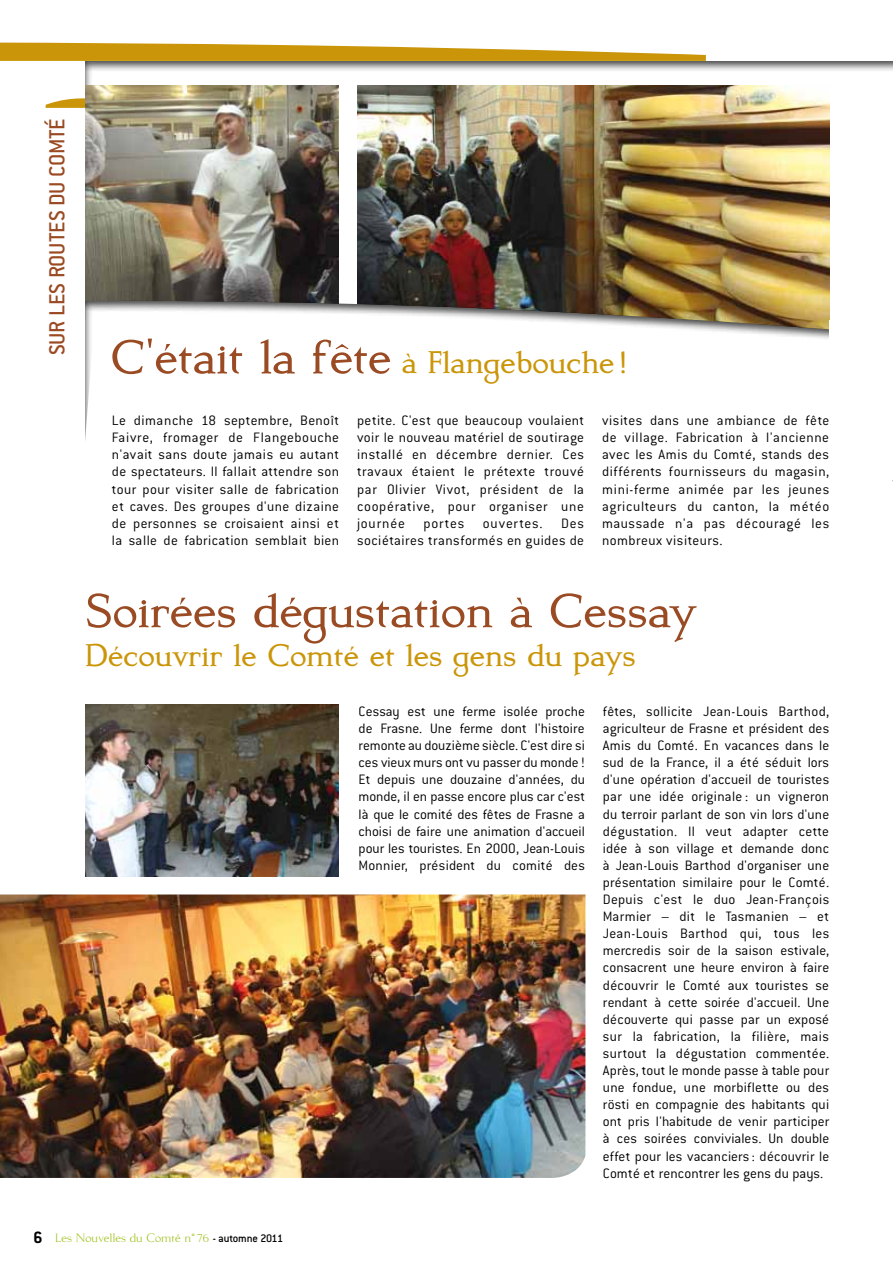
<style>
.page{position:relative;width:893px;height:1263px;background:#fff}
.page>*{position:absolute;margin:0;border:0;box-sizing:border-box;transform-origin:0 0}
.t1{font:700 52.5px "Kurosawa Serif";color:#9a4b23}
.t2{font:700 34.5px "Kurosawa Serif";color:#ca9508}
.t3{font:500 24px "Conduit ITC";color:#9a4b23}
.t4{font:300 15px/17.1px "Conduit ITC";letter-spacing:.025em;color:#000;text-align:justify}
.t5{font:13.5px "Kurosawa Serif";color:#97bf0d}
.s1{font-size:52.5px;color:#9a4b23}
.s2{font-family:"Conduit ITC";font-weight:700;font-size:18px;color:#000}
.s3{font-family:"Conduit ITC";font-weight:500;font-size:12px;color:#000}
</style>
<div class="page">
<div style="left:84px;top:60px;width:809px;height:223px;background:#000;opacity:.75"></div>
<svg style="left:84px;top:205px;width:809px;height:95px"></svg>
<svg style="left:0;top:43px;width:706px;height:18px"></svg>
<svg style="left:46px;top:98px;width:39px;height:10px"></svg>
<img style="left:85px;top:85px;width:254px;height:215px">
<img style="left:357px;top:85px;width:472px;height:215px">
<div style="left:84px;top:300px;width:809px;height:182px;background:#000;opacity:.75"></div>
<svg style="left:84px;top:342px;width:808px;height:140px"></svg>
<div style="left:829px;top:320px;width:64px;height:159px;background:#fff"></div>
<img style="left:85px;top:704px;width:254px;height:173px">
<img style="left:0;top:894px;width:585px;height:284px">
<h3 class="t3" style="left:43px;top:355px;width:239px;rotate:-90deg">sur les routes du comté</h3>
<h2 class="t2" style="left:111px;top:344px;width:518px"><span class="s1">C'était la fête</span> à Flangebouche !</h2>
<p class="t4" style="left:112px;top:412px;width:229px">Le dimanche 18 septembre, Benoît Faivre, fromager de Flangebouche n'avait sans doute jamais eu autant de spectateurs. Il fallait attendre son tour pour visiter salle de fabrication et caves. Des groupes d'une dizaine de personnes se croisaient ainsi et la salle de fabrication semblait bien</p>
<p class="t4" style="left:357px;top:412px;width:229px">petite. C'est que beaucoup voulaient voir le nouveau matériel de soutirage installé en décembre dernier. Ces travaux étaient le prétexte trouvé par Olivier Vivot, président de la coopérative, pour organiser une journée portes ouvertes. Des sociétaires transformés en guides de</p>
<p class="t4" style="left:602px;top:412px;width:229px">visites dans une ambiance de fête de village. Fabrication à l'ancienne avec les Amis du Comté, stands des différents fournisseurs du magasin, mini-ferme animée par les jeunes agriculteurs du canton, la météo maussade n'a pas découragé les nombreux visiteurs.</p>
<h1 class="t1" style="left:85px;top:582px;width:613px">Soirées dégustation à Cessay</h1>
<h2 class="t2" style="left:85px;top:637px;width:552px">Découvrir le Comté et les gens du pays</h2>
<p class="t4" style="left:359px;top:703px;width:228px">Cessay est une ferme isolée proche de Frasne. Une ferme dont l'histoire remonte au douzième siècle. C'est dire si ces vieux murs ont vu passer du monde !<br>Et depuis une douzaine d'années, du monde, il en passe encore plus car c'est là que le comité des fêtes de Frasne a choisi de faire une animation d'accueil pour les touristes. En 2000, Jean-Louis Monnier, président du comité des</p>
<p class="t4" style="left:603px;top:703px;width:228px">fêtes, sollicite Jean-Louis Barthod, agriculteur de Frasne et président des Amis du Comté. En vacances dans le sud de la France, il a été séduit lors d'une opération d'accueil de touristes par une idée originale : un vigneron du terroir parlant de son vin lors d'une dégustation. Il veut adapter cette idée à son village et demande donc à Jean-Louis Barthod d'organiser une présentation similaire pour le Comté.<br>Depuis c'est le duo Jean-François Marmier – dit le Tasmanien – et Jean-Louis Barthod qui, tous les mercredis soir de la saison estivale, consacrent une heure environ à faire découvrir le Comté aux touristes se rendant à cette soirée d'accueil. Une découverte qui passe par un exposé sur la fabrication, la filière, mais surtout la dégustation commentée.<br>Après, tout le monde passe à table pour une fondue, une morbiflette ou des rösti en compagnie des habitants qui ont pris l'habitude de venir participer à ces soirées conviviales. Un double effet pour les vacanciers : découvrir le Comté et rencontrer les gens du pays.</p>
<p class="t5" style="left:33px;top:1231px;width:251px"><span class="s2">6</span> Les Nouvelles du Comté n° 76 <span class="s3">- automne 2011</span></p>
</div>
